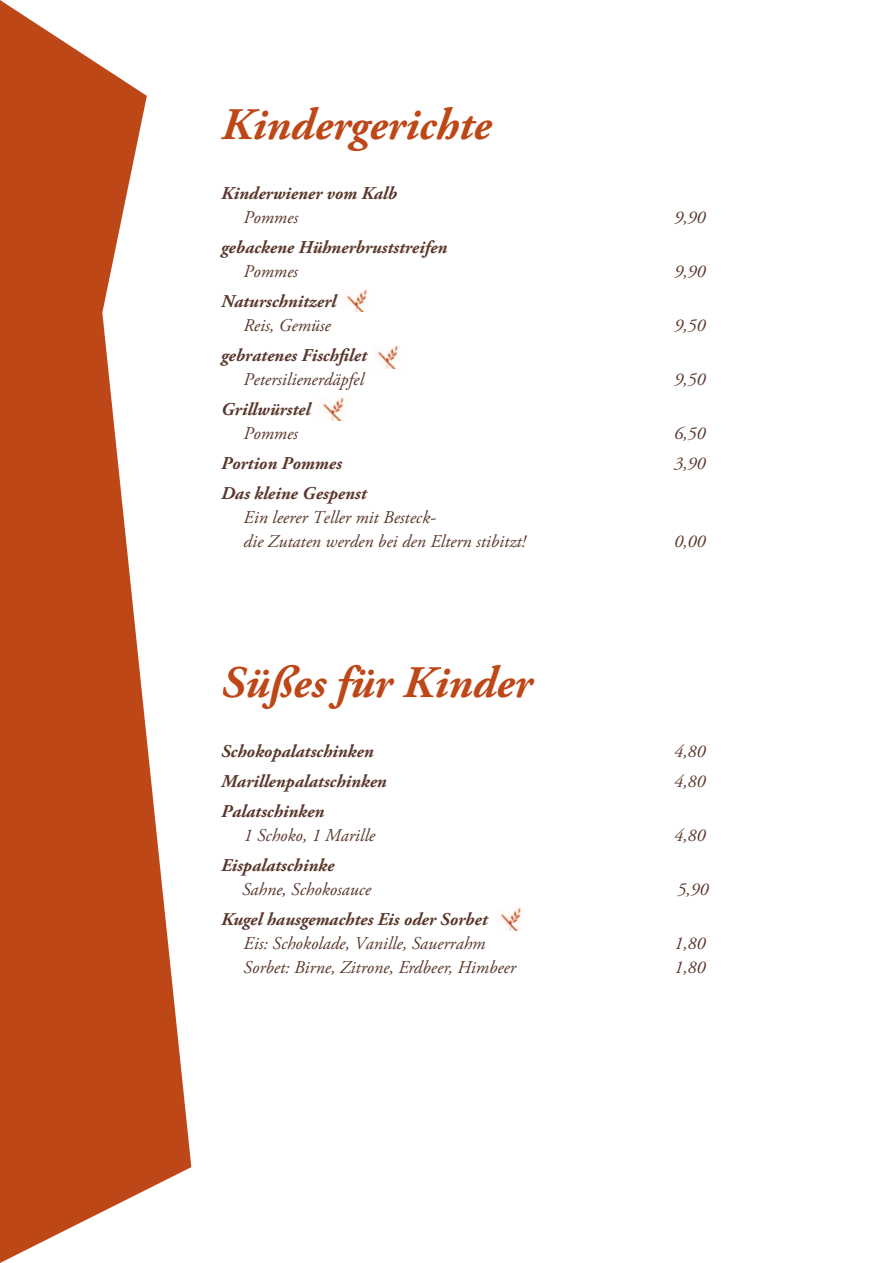
<style>
.page{position:relative;width:893px;height:1263px;background:#fff}
.page>*{position:absolute;margin:0;border:0;box-sizing:border-box;transform-origin:0 0}
.t1{font:italic 700 45px "Adobe Garamond Pro";color:#be4718}
.t2{font:italic 18px/24px "Adobe Garamond Pro";color:#5a372b}
.t3{font:italic 700 18px "Adobe Garamond Pro";color:#5a372b}
</style>
<div class="page">
<svg style="left:0;top:0;width:191px;height:1263px;fill:#be4718"></svg>
<img style="left:343px;top:289px;width:25px;height:23px">
<img style="left:374px;top:345px;width:25px;height:23px">
<img style="left:319px;top:398px;width:26px;height:22px">
<img style="left:497px;top:908px;width:25px;height:23px">
<h1 class="t1" style="left:221px;top:99px;width:272px">Kindergerichte</h1>
<p class="t3" style="left:221px;top:183px;width:178px">Kinderwiener vom Kalb</p>
<p class="t2" style="left:244px;top:206px;width:56px">Pommes</p>
<p class="t2" style="left:674px;top:206px;width:33px">9,90</p>
<p class="t3" style="left:221px;top:237px;width:228px">gebackene Hühnerbruststreifen</p>
<p class="t2" style="left:244px;top:260px;width:56px">Pommes</p>
<p class="t2" style="left:674px;top:260px;width:33px">9,90</p>
<p class="t3" style="left:221px;top:291px;width:117px">Naturschnitzerl</p>
<p class="t2" style="left:244px;top:314px;width:89px">Reis, Gemüse</p>
<p class="t2" style="left:674px;top:314px;width:33px">9,50</p>
<p class="t3" style="left:221px;top:345px;width:147px">gebratenes Fischfilet</p>
<p class="t2" style="left:244px;top:368px;width:122px">Petersilienerdäpfel</p>
<p class="t2" style="left:674px;top:368px;width:33px">9,50</p>
<p class="t3" style="left:221px;top:399px;width:91px">Grillwürstel</p>
<p class="t2" style="left:244px;top:422px;width:56px">Pommes</p>
<p class="t2" style="left:674px;top:422px;width:33px">6,50</p>
<p class="t3" style="left:221px;top:453px;width:122px">Portion Pommes</p>
<p class="t2" style="left:674px;top:452px;width:33px">3,90</p>
<p class="t3" style="left:221px;top:483px;width:147px">Das kleine Gespenst</p>
<p class="t2" style="left:244px;top:506px;width:283px">Ein leerer Teller mit Besteck-<br>die Zutaten werden bei den Eltern stibitzt!</p>
<p class="t2" style="left:674px;top:530px;width:33px">0,00</p>
<h1 class="t1" style="left:221px;top:657px;width:313px">Süßes für Kinder</h1>
<p class="t3" style="left:221px;top:741px;width:154px">Schokopalatschinken</p>
<p class="t2" style="left:674px;top:740px;width:33px">4,80</p>
<p class="t3" style="left:221px;top:771px;width:167px">Marillenpalatschinken</p>
<p class="t2" style="left:674px;top:770px;width:33px">4,80</p>
<p class="t3" style="left:221px;top:801px;width:104px">Palatschinken</p>
<p class="t2" style="left:244px;top:824px;width:133px">1 Schoko, 1 Marille</p>
<p class="t2" style="left:674px;top:824px;width:33px">4,80</p>
<p class="t3" style="left:221px;top:855px;width:115px">Eispalatschinke</p>
<p class="t2" style="left:242px;top:878px;width:130px">Sahne, Schokosauce</p>
<p class="t2" style="left:677px;top:878px;width:33px">5,90</p>
<p class="t3" style="left:221px;top:909px;width:268px">Kugel hausgemachtes Eis oder Sorbet</p>
<p class="t2" style="left:244px;top:932px;width:243px">Eis: Schokolade, Vanille, Sauerrahm</p>
<p class="t2" style="left:674px;top:932px;width:33px">1,80</p>
<p class="t2" style="left:244px;top:956px;width:274px">Sorbet: Birne, Zitrone, Erdbeer, Himbeer</p>
<p class="t2" style="left:674px;top:956px;width:33px">1,80</p>
</div>
